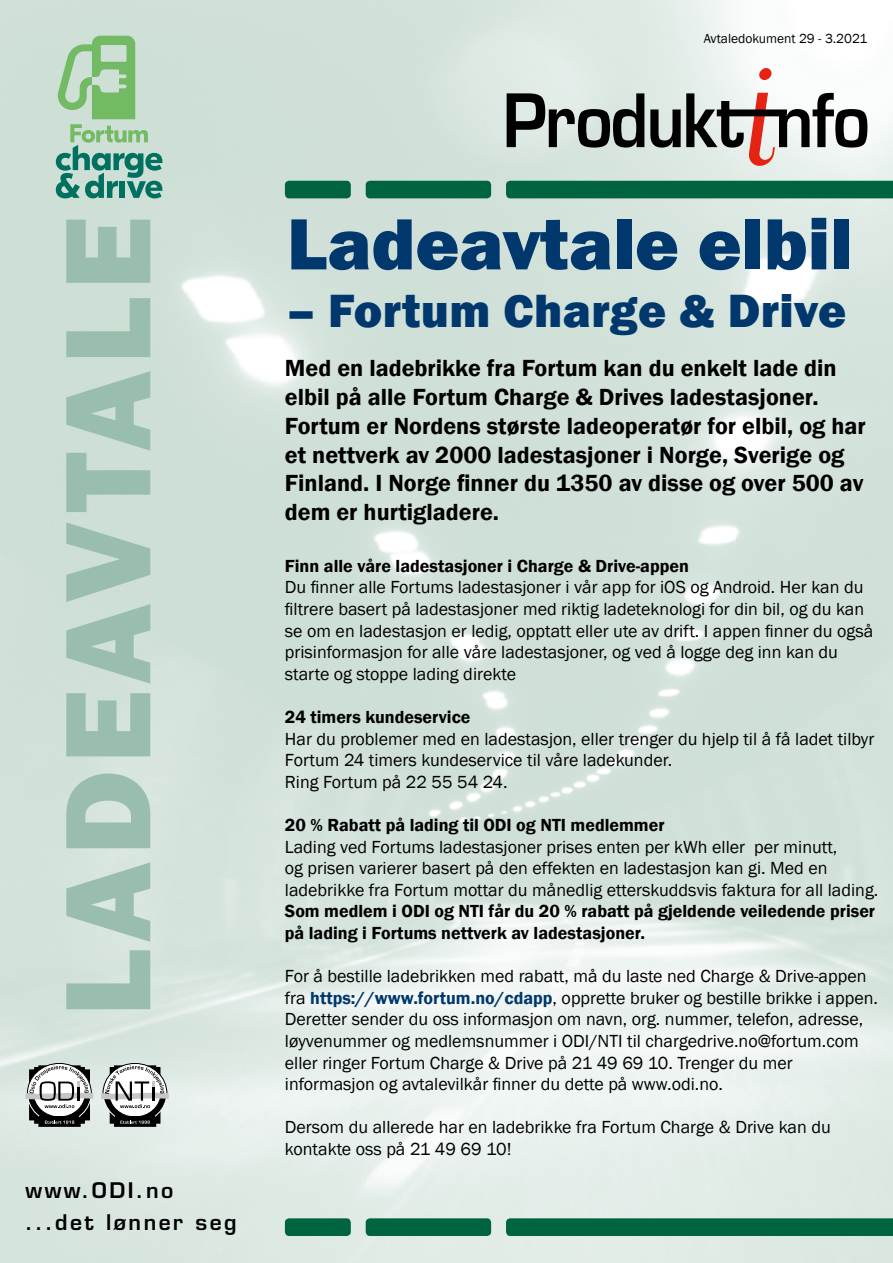
<style>
.page{position:relative;width:893px;height:1263px;background:#fff}
.page>*{position:absolute;margin:0;border:0;box-sizing:border-box;transform-origin:0 0}
.t1{font:800 126px "Franklin Gothic";letter-spacing:.05em;color:#9abead}
.t2{font:800 75px "Franklin Gothic";color:#00386d}
.t3{font:800 48px "Franklin Gothic";letter-spacing:.01em;color:#00386d}
.t4{font:600 24px/28.8px "Franklin Gothic";color:#000}
.t5{font:600 21px/32.4px "Eurostile LT Std";letter-spacing:.12em;color:#000}
.t6{font:18px/21.6px "Franklin Gothic";color:#000}
.t7{font:600 18px/21.6px "Franklin Gothic";color:#000}
.t8{font:13.5px "Franklin Gothic";color:#000}
.s1{font-weight:600;color:#00386d}
</style>
<div class="page">
<img style="left:0;top:0;width:893px;height:1263px">
<svg style="left:507px;top:93px;width:137px;height:55px;background:#7e8581"></svg>
<svg style="left:650px;top:68px;width:217px;height:98px"></svg>
<div style="left:285px;top:1218px;width:66px;height:18px;background:#00653f;border-radius:4px"></div>
<div style="left:366px;top:1218px;width:125px;height:18px;background:#00653f;border-radius:4px"></div>
<div style="left:506px;top:1218px;width:387px;height:18px;background:#00653f"></div>
<div style="left:285px;top:181px;width:66px;height:17px;background:#00653f;border-radius:4px"></div>
<div style="left:366px;top:181px;width:125px;height:17px;background:#00653f;border-radius:4px"></div>
<div style="left:506px;top:181px;width:387px;height:17px;background:#00653f"></div>
<svg style="left:26px;top:1063px;width:67px;height:64px"></svg>
<svg style="left:101px;top:1063px;width:68px;height:64px"></svg>
<svg style="left:56px;top:36px;width:106px;height:162px;background:#9ac5a9"></svg>
<p class="t8" style="left:704px;top:31px;width:165px">Avtaledokument 29 - 3.2021</p>
<h1 class="t1" style="left:26px;top:1016px;width:801px;rotate:-90deg">LADEAVTALE</h1>
<h2 class="t2" style="left:287px;top:196px;width:567px">Ladeavtale elbil</h2>
<h3 class="t3" style="left:287px;top:280px;width:561px">– Fortum Charge &amp; Drive</h3>
<p class="t4" style="left:285px;top:354px;width:582px">Med en ladebrikke fra Fortum kan du enkelt lade din elbil på alle Fortum Charge &amp; Drives ladestasjoner.<br>Fortum er Nordens største ladeoperatør for elbil, og har et nettverk av 2000 ladestasjoner i Norge, Sverige og Finland. I Norge finner du 1350 av disse og over 500 av dem er hurtigladere.</p>
<p class="t7" style="left:285px;top:555px;width:406px">Finn alle våre ladestasjoner i Charge &amp; Drive-appen</p>
<p class="t6" style="left:285px;top:577px;width:590px">Du finner alle Fortums ladestasjoner i vår app for iOS og Android. Her kan du filtrere basert på ladestasjoner med riktig ladeteknologi for din bil, og du kan se om en ladestasjon er ledig, opptatt eller ute av drift. I appen finner du også prisinformasjon for alle våre ladestasjoner, og ved å logge deg inn kan du starte og stoppe lading direkte</p>
<p class="t7" style="left:285px;top:706px;width:187px">24 timers kundeservice</p>
<p class="t6" style="left:285px;top:728px;width:591px">Har du problemer med en ladestasjon, eller trenger du hjelp til å få ladet tilbyr<br>Fortum 24 timers kundeservice til våre ladekunder.<br>Ring Fortum på 22 55 54 24.</p>
<p class="t7" style="left:285px;top:814px;width:381px">20 % Rabatt på lading til ODI og NTI medlemmer</p>
<p class="t6" style="left:285px;top:836px;width:595px">Lading ved Fortums ladestasjoner prises enten per kWh eller per minutt,<br>og prisen varierer basert på den effekten en ladestasjon kan gi. Med en ladebrikke fra Fortum mottar du månedlig etterskuddsvis faktura for all lading.</p>
<p class="t7" style="left:285px;top:901px;width:592px">Som medlem i ODI og NTI får du 20 % rabatt på gjeldende veiledende priser på lading i Fortums nettverk av ladestasjoner.</p>
<p class="t6" style="left:285px;top:966px;width:595px">For å bestille ladebrikken med rabatt, må du laste ned Charge &amp; Drive-appen fra <span class="s1">https://www.fortum.no/cdapp</span>, opprette bruker og bestille brikke i appen.<br>Deretter sender du oss informasjon om navn, org. nummer, telefon, adresse, løyvenummer og medlemsnummer i ODI/NTI til chargedrive.no@fortum.com eller ringer Fortum Charge &amp; Drive på 21 49 69 10. Trenger du mer informasjon og avtalevilkår finner du dette på www.odi.no.</p>
<p class="t6" style="left:285px;top:1117px;width:547px">Dersom du allerede har en ladebrikke fra Fortum Charge &amp; Drive kan du kontakte oss på 21 49 69 10!</p>
<p class="t5" style="left:26px;top:1174px;width:213px">www.ODI.no ...det lønner seg</p>
</div>
